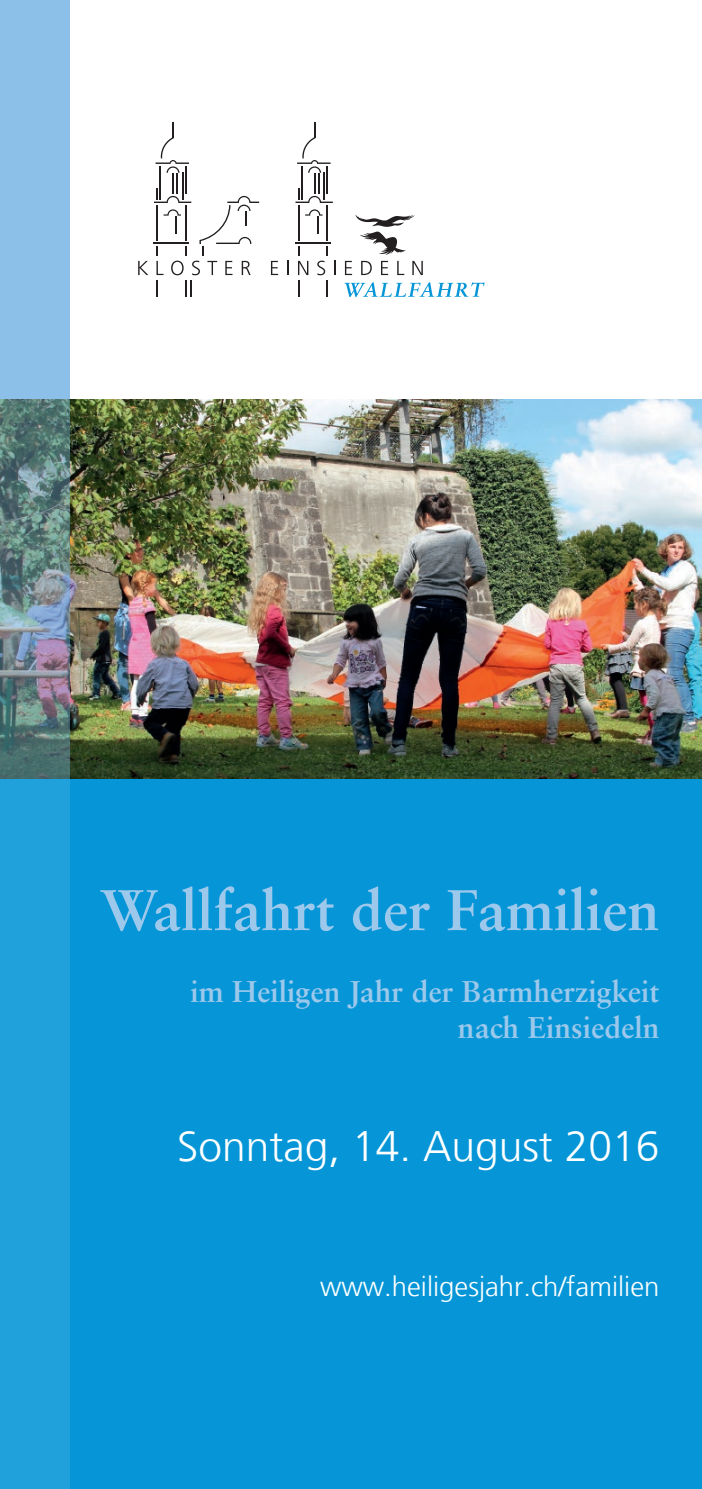
<style>
.page{position:relative;width:702px;height:1489px;background:#fff}
.page>*{position:absolute;margin:0;border:0;box-sizing:border-box;transform-origin:0 0}
.t1{font:700 57.5px "Sabon LT Std";color:#9cc8eb}
.t2{font:300 42.5px "Frutiger LT";color:#fff}
.t3{font:700 30px/36px "Sabon LT Std";color:#9cc8eb;text-align:right}
.t4{font:300 27.5px "Frutiger LT";color:#fff}
</style>
<div class="page">
<img style="left:0;top:399px;width:702px;height:381px">
<div style="left:0;top:780px;width:702px;height:708px;background:#0696d7"></div>
<svg style="left:355px;top:214px;width:60px;height:41px"></svg>
<hr style="left:326px;top:205px;width:2px;height:35px;background:#231f20">
<hr style="left:298px;top:205px;width:1px;height:35px;background:#231f20">
<hr style="left:295px;top:243px;width:35px;height:1px;background:#231f20">
<svg style="left:305px;top:209px;width:17px;height:24px"></svg>
<svg style="left:295px;top:123px;width:38px;height:80px"></svg>
<svg style="left:138px;top:261px;width:10px;height:14px"></svg>
<svg style="left:154px;top:123px;width:105px;height:174px"></svg>
<svg style="left:271px;top:261px;width:7px;height:14px"></svg>
<svg style="left:287px;top:261px;width:1px;height:14px"></svg>
<svg style="left:298px;top:246px;width:10px;height:51px"></svg>
<svg style="left:317px;top:246px;width:11px;height:51px"></svg>
<svg style="left:334px;top:261px;width:1px;height:14px"></svg>
<svg style="left:345px;top:261px;width:7px;height:14px"></svg>
<svg style="left:361px;top:261px;width:11px;height:14px"></svg>
<svg style="left:381px;top:261px;width:7px;height:14px"></svg>
<svg style="left:397px;top:261px;width:7px;height:14px"></svg>
<svg style="left:412px;top:261px;width:11px;height:14px"></svg>
<svg style="left:344px;top:282px;width:140px;height:15px"></svg>
<hr style="left:0;top:398px;width:69px;height:1px;background:#add0ed">
<div style="left:0;top:780px;width:69px;height:708px;background:#21a1db"></div>
<div style="left:0;top:0;width:69px;height:398px;background:#8cc0e8"></div>
<h1 class="t1" style="left:100px;top:874px;width:560px">Wallfahrt der Familien</h1>
<p class="t3" style="left:190px;top:972px;width:470px">im Heiligen Jahr der Barmherzigkeit nach Einsiedeln</p>
<h2 class="t2" style="left:177px;top:1122px;width:483px">Sonntag, 14. August 2016</h2>
<p class="t4" style="left:320px;top:1270px;width:341px">www.heiligesjahr.ch/familien</p>
</div>
